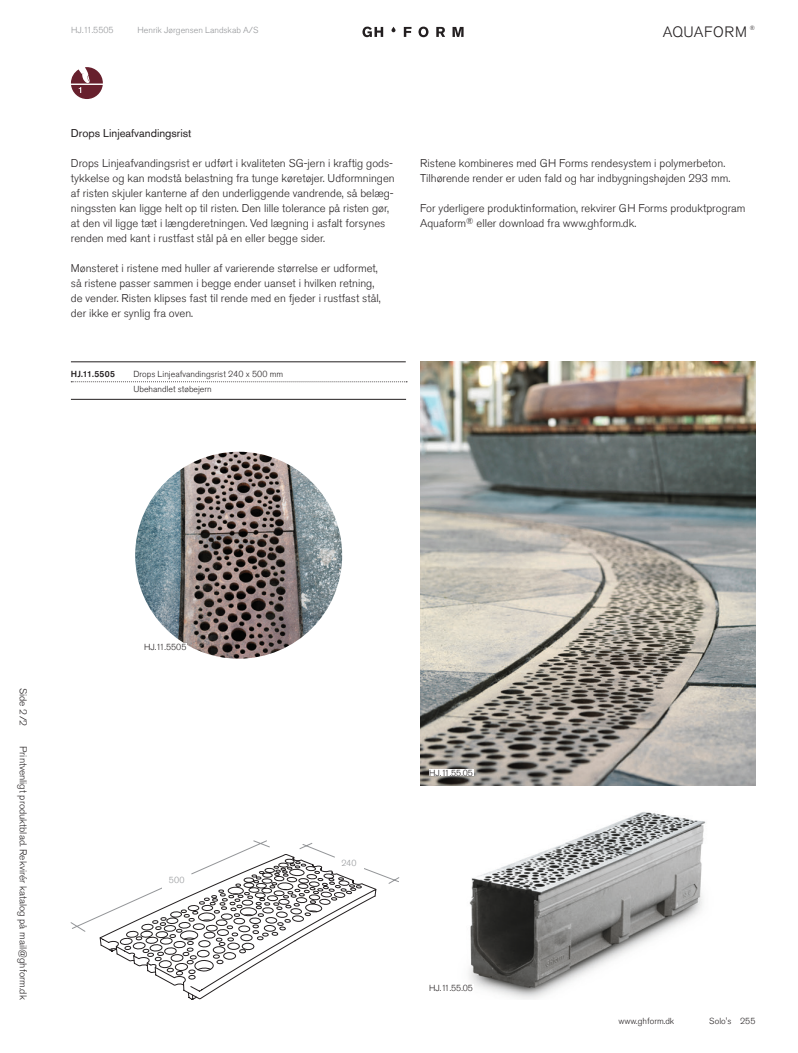
<style>
.page{position:relative;width:798px;height:1053px;background:#fff}
.page>*{position:absolute;margin:0;border:0;box-sizing:border-box;transform-origin:0 0}
._8_Mål{font:300 15px "Akzidenz Grotesk Std";letter-spacing:.035em;color:#231f20}
._4_Brød_pt__9{font:300 11.25px/15px "Akzidenz Grotesk Std";color:#231f20}
._3_Rubrik_pt__9{font:11.25px "Akzidenz Grotesk Std";color:#231f20}
.t1{font:300 10px "Akzidenz Grotesk Std";color:#231f20}
._5_Produktliste{font:300 8.75px/15px "Akzidenz Grotesk Std";color:#231f20}
._7_Billedtekst{font:300 8.75px "Akzidenz Grotesk Std";color:#939598}
._7_Billedtekst-2{font:300 8.75px "Akzidenz Grotesk Std";color:#231f20}
._10_Sidetalslinje_so{font:300 8.75px "Akzidenz Grotesk Std";color:#231f20}
._5_Produktliste-2{font:500 8.75px "Akzidenz Grotesk Std";letter-spacing:.03em;color:#231f20}
._8_Mål-2{font:300 8.75px "Akzidenz Grotesk Std";letter-spacing:.025em;color:#939598}
._8_Mål-3{font:300 6.25px "Akzidenz Grotesk Std";color:#231f20}
</style>
<div class="page">
<svg style="left:391px;top:27px;width:4px;height:5px"></svg>
<svg style="left:403px;top:27px;width:8px;height:10px"></svg>
<svg style="left:418px;top:27px;width:10px;height:10px"></svg>
<svg style="left:436px;top:27px;width:9px;height:10px"></svg>
<svg style="left:452px;top:27px;width:11px;height:10px"></svg>
<svg style="left:362px;top:27px;width:21px;height:10px"></svg>
<svg style="left:71px;top:67px;width:32px;height:32px"></svg>
<hr style="left:71px;top:361px;width:334px;height:1px;background:#231f20">
<hr style="left:71px;top:399px;width:335px;height:1px;background:#231f20">
<svg style="left:71px;top:381px;width:336px;height:1px"></svg>
<img style="left:135px;top:451px;width:207px;height:207px;border-radius:103px">
<img style="left:420px;top:361px;width:335px;height:424px">
<div style="left:429px;top:769px;width:45px;height:7px;background:#fff"></div>
<img style="left:468px;top:812px;width:238px;height:187px">
<div style="left:429px;top:984px;width:45px;height:6px;background:#fff"></div>
<svg style="left:71px;top:840px;width:328px;height:91px"></svg>
<svg style="left:100px;top:853px;width:276px;height:146px"></svg>
<div style="left:163px;top:869px;width:28px;height:20px;background:#fff"></div>
<div style="left:335px;top:853px;width:28px;height:19px;background:#fff"></div>
<p class="_7_Billedtekst" style="left:71px;top:25px;width:44px">HJ.11.5505</p>
<p class="_7_Billedtekst" style="left:137px;top:25px;width:122px">Henrik Jørgensen Landskab A/S</p>
<p class="_8_Mål" style="left:662px;top:24px;width:85px">AQUAFORM</p>
<p class="_8_Mål-3" style="left:749px;top:25px;width:7px">®</p>
<p class="_3_Rubrik_pt__9" style="left:71px;top:126px;width:122px">Drops Linjeafvandingsrist</p>
<p class="_4_Brød_pt__9" style="left:71px;top:155px;width:325px">Drops Linjeafvandingsrist er udført i kvaliteten SG-jern i kraftig gods&shy;tykkelse og kan modstå belastning fra tunge køretøjer. Udformningen af risten skjuler kanterne af den underliggende vandrende, så belæg&shy;ningssten kan ligge helt op til risten. Den lille tolerance på risten gør, at den vil ligge tæt i længderetningen. Ved lægning i asfalt forsynes renden med kant i rustfast stål på en eller begge sider.</p>
<p class="_4_Brød_pt__9" style="left:71px;top:260px;width:311px">Mønsteret i ristene med huller af varierende størrelse er udformet, så ristene passer sammen i begge ender uanset i hvilken retning, de vender. Risten klipses fast til rende med en fjeder i rustfast stål, der ikke er synlig fra oven.</p>
<p class="_5_Produktliste-2" style="left:71px;top:368px;width:46px">HJ.11.5505</p>
<p class="_5_Produktliste" style="left:133px;top:366px;width:151px">Drops Linjeafvandingsrist 240 x 500 mm<br>Ubehandlet støbejern</p>
<p class="_4_Brød_pt__9" style="left:420px;top:155px;width:311px">Ristene kombineres med GH Forms rendesystem i polymerbeton.<br>Tilhørende render er uden fald og har indbygningshøjden 293 mm.</p>
<p class="_4_Brød_pt__9" style="left:420px;top:200px;width:327px">For yderligere produktinformation, rekvirer GH Forms produktprogram<br>Aquaform<sup>®</sup> eller download fra www.ghform.dk.</p>
<p class="t1" style="left:29px;top:688px;width:40px;rotate:90deg">Side 2/2</p>
<p class="t1" style="left:29px;top:746px;width:255px;rotate:90deg">Printvenligt produktblad. Rekvirér katalog på mail@ghform.dk</p>
<p class="_7_Billedtekst-2" style="left:144px;top:641px;width:44px">HJ.11.5505</p>
<p class="_8_Mål-2" style="left:169px;top:874px;width:17px">500</p>
<p class="_8_Mål-2" style="left:341px;top:858px;width:17px">240</p>
<p class="_7_Billedtekst-2" style="left:429px;top:768px;width:45px">HJ.11.55.05</p>
<p class="_7_Billedtekst-2" style="left:429px;top:982px;width:45px">HJ.11.55.05</p>
<p class="_10_Sidetalslinje_so" style="left:618px;top:1016px;width:57px">www.ghform.dk</p>
<p class="_10_Sidetalslinje_so" style="left:709px;top:1016px;width:48px">Solo's 255</p>
</div>
